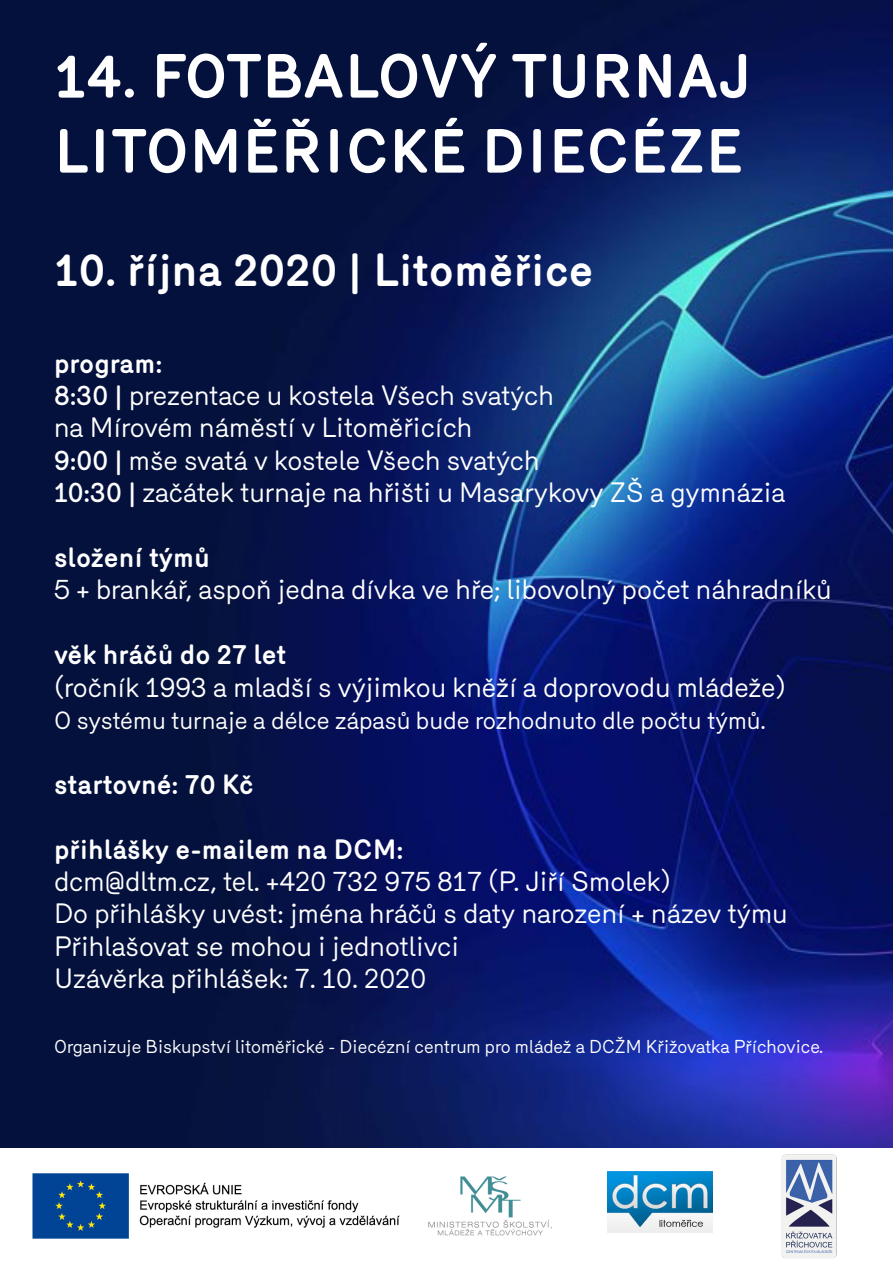
<style>
.page{position:relative;width:893px;height:1263px;background:#fff}
.page>*{position:absolute;margin:0;border:0;box-sizing:border-box;transform-origin:0 0}
.t1{font:700 60px "Mercury";color:#fff}
.t2{font:700 45px "Mercury";color:#fff}
.t3{font:27px "Mercury";color:#fff}
.t4{font:700 27px "Mercury";color:#fff}
.t5{font:24px "Mercury";color:#fff}
.t6{font:18px "Mercury";color:#fff}
.s1{font-weight:500}
</style>
<div class="page">
<img style="left:0;top:0;width:893px;height:1148px">
<img style="left:32px;top:1173px;width:520px;height:66px">
<img style="left:781px;top:1154px;width:56px;height:105px">
<img style="left:608px;top:1171px;width:105px;height:61px">
<p class="t1" style="left:54px;top:41px;width:699px">14. FOTBALOVÝ TURNAJ</p>
<p class="t1" style="left:54px;top:116px;width:691px">LITOMĚŘICKÉ DIECÉZE</p>
<p class="t2" style="left:54px;top:244px;width:541px">10. října 2020 | Litoměřice</p>
<p class="t4" style="left:54px;top:347px;width:110px">program:</p>
<p class="t3" style="left:54px;top:380px;width:501px"><span class="s1">8:30 |</span> prezentace u kostela Všech svatých</p>
<p class="t3" style="left:54px;top:412px;width:420px">na Mírovém náměstí v Litoměřicích</p>
<p class="t3" style="left:54px;top:445px;width:487px"><span class="s1">9:00 |</span> mše svatá v kostele Všech svatých</p>
<p class="t3" style="left:54px;top:477px;width:733px"><span class="s1">10:30 |</span> začátek turnaje na hřišti u Masarykovy ZŠ a gymnázia</p>
<p class="t4" style="left:54px;top:542px;width:157px">složení týmů</p>
<p class="t3" style="left:54px;top:574px;width:779px">5 + brankář, aspoň jedna dívka ve hře; libovolný počet náhradníků</p>
<p class="t4" style="left:54px;top:639px;width:234px">věk hráčů do 27 let</p>
<p class="t3" style="left:54px;top:671px;width:733px">(ročník 1993 a mladší s výjimkou kněží a doprovodu mládeže)</p>
<p class="t5" style="left:54px;top:707px;width:713px">O systému turnaje a délce zápasů bude rozhodnuto dle počtu týmů.</p>
<p class="t4" style="left:54px;top:768px;width:201px">startovné: 70 Kč</p>
<p class="t4" style="left:54px;top:833px;width:351px">přihlášky e-mailem na DCM:</p>
<p class="t3" style="left:54px;top:866px;width:619px">dcm@dltm.cz, tel. +420 732 975 817 (P. Jiří Smolek)</p>
<p class="t3" style="left:54px;top:898px;width:735px">Do přihlášky uvést: jména hráčů s daty narození + název týmu</p>
<p class="t3" style="left:54px;top:931px;width:407px">Přihlašovat se mohou i jednotlivci</p>
<p class="t3" style="left:54px;top:963px;width:374px">Uzávěrka přihlášek: 7. 10. 2020</p>
<p class="t6" style="left:54px;top:1036px;width:771px">Organizuje Biskupství litoměřické - Diecézní centrum pro mládež a DCŽM Křižovatka Příchovice.</p>
</div>
